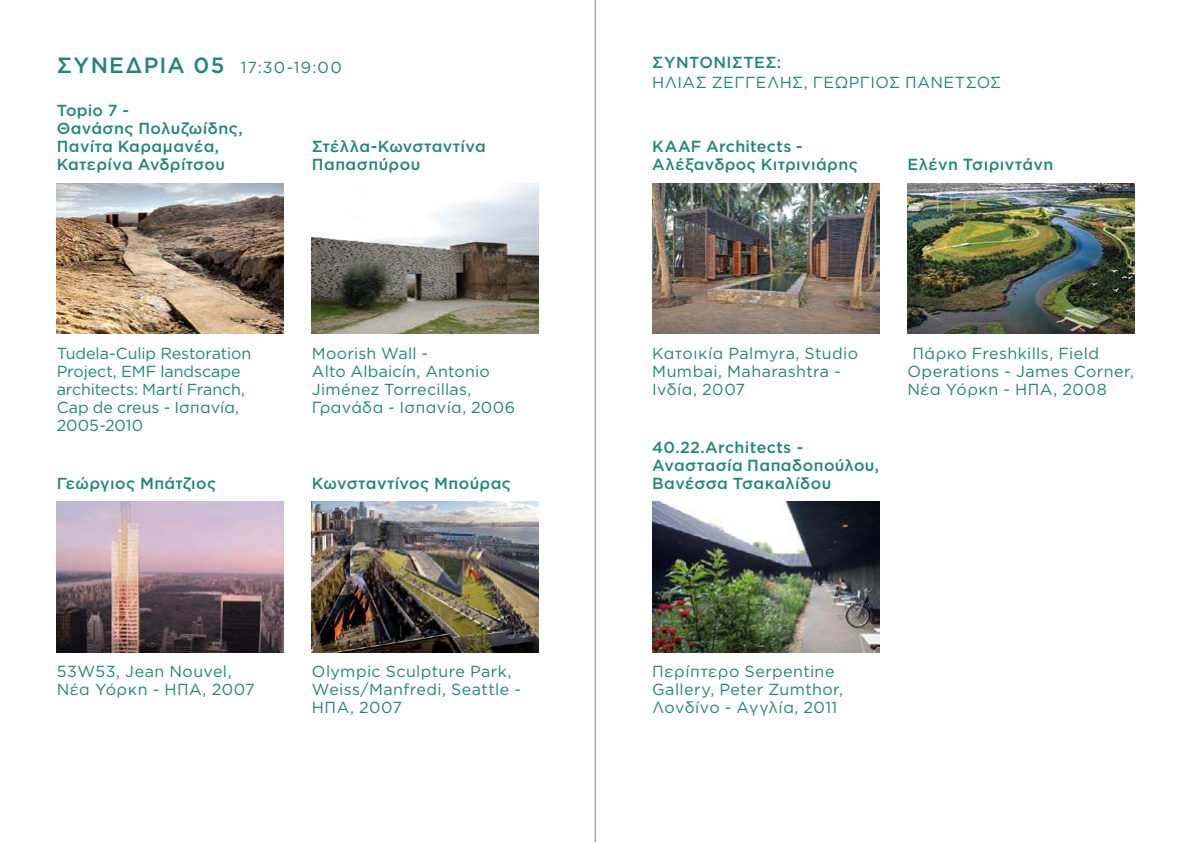
<style>
.page{position:relative;width:1191px;height:842px;background:#fff}
.page>*{position:absolute;margin:0;border:0;box-sizing:border-box;transform-origin:0 0}
.t1{font:16px/18px "Gotham";letter-spacing:.02em;color:#218675}
.t2{font:500 16px/18px "Gotham";letter-spacing:.025em;color:#218675}
.t3{font:16px/18px "Gotham";letter-spacing:-.005em;color:#218675}
.s1{font-weight:500;font-size:22px}
</style>
<div class="page">
<hr style="left:595px;top:0;width:1px;height:842px;background:#808285">
<img style="left:652px;top:183px;width:227px;height:150px">
<img style="left:907px;top:183px;width:227px;height:150px">
<img style="left:652px;top:502px;width:227px;height:150px">
<img style="left:57px;top:183px;width:226px;height:150px">
<img style="left:312px;top:183px;width:227px;height:150px">
<img style="left:57px;top:502px;width:226px;height:150px">
<img style="left:312px;top:502px;width:227px;height:150px">
<p class="t1" style="left:57px;top:58px;width:286px"><span class="s1">ΣΥΝΕΔΡΊΑ 05</span> 17:30-19:00</p>
<p class="t2" style="left:652px;top:53px;width:131px">ΣΥΝΤΟΝΙΣΤΕΣ:</p>
<p class="t1" style="left:652px;top:73px;width:350px">ΗΛΊΑΣ ΖΈΓΓΕΛΗΣ, ΓΕΩΡΓΙΟΣ ΠΑΝΕΤΣΟΣ</p>
<p class="t2" style="left:57px;top:101px;width:187px">Topio 7 -<br>Θανάσης Πολυζωίδης,<br>Πανίτα Καραμανέα,<br>Κατερίνα Ανδρίτσου</p>
<p class="t2" style="left:312px;top:137px;width:175px">Στέλλα-Κωνσταντίνα<br>Παπασπύρου</p>
<p class="t3" style="left:57px;top:344px;width:196px">Tudela-Culip Restoration<br>Project, EMF landscape architects: Martí Franch,<br>Cap de creus - Ισπανία,<br>2005-2010</p>
<p class="t1" style="left:312px;top:344px;width:205px">Moorish Wall -<br>Alto Albaicín, Antonio<br>Jiménez Torrecillas,<br>Γρανάδα - Ισπανία, 2006</p>
<p class="t2" style="left:57px;top:474px;width:161px">Γεώργιος Μπάτζιος</p>
<p class="t2" style="left:312px;top:474px;width:201px">Κωνσταντίνος Μπούρας</p>
<p class="t1" style="left:57px;top:662px;width:199px">53W53, Jean Nouvel,<br>Νέα Υόρκη - ΗΠΑ, 2007</p>
<p class="t1" style="left:312px;top:662px;width:210px">Olympic Sculpture Park,<br>Weiss/Manfredi, Seattle -<br>ΗΠΑ, 2007</p>
<p class="t2" style="left:652px;top:137px;width:207px">KAAF Architects -<br>Αλέξανδρος Κιτρινιάρης</p>
<p class="t2" style="left:907px;top:155px;width:148px">Ελένη Τσιριντάνη</p>
<p class="t1" style="left:652px;top:344px;width:207px">Κατοικία Palmyra, Studio<br>Mumbai, Maharashtra -<br>Ινδία, 2007</p>
<p class="t2" style="left:652px;top:438px;width:228px">40.22.Architects -<br>Αναστασία Παπαδοπούλου,<br>Βανέσσα Τσακαλίδου</p>
<p class="t1" style="left:907px;top:344px;width:228px;text-indent:5px">Πάρκο Freshkills, Field<br>Operations - James Corner,<br>Νέα Υόρκη - ΗΠΑ, 2008</p>
<p class="t1" style="left:652px;top:662px;width:192px">Περίπτερο Serpentine<br>Gallery, Peter Zumthor,<br>Λονδίνο - Αγγλία, 2011</p>
</div>
